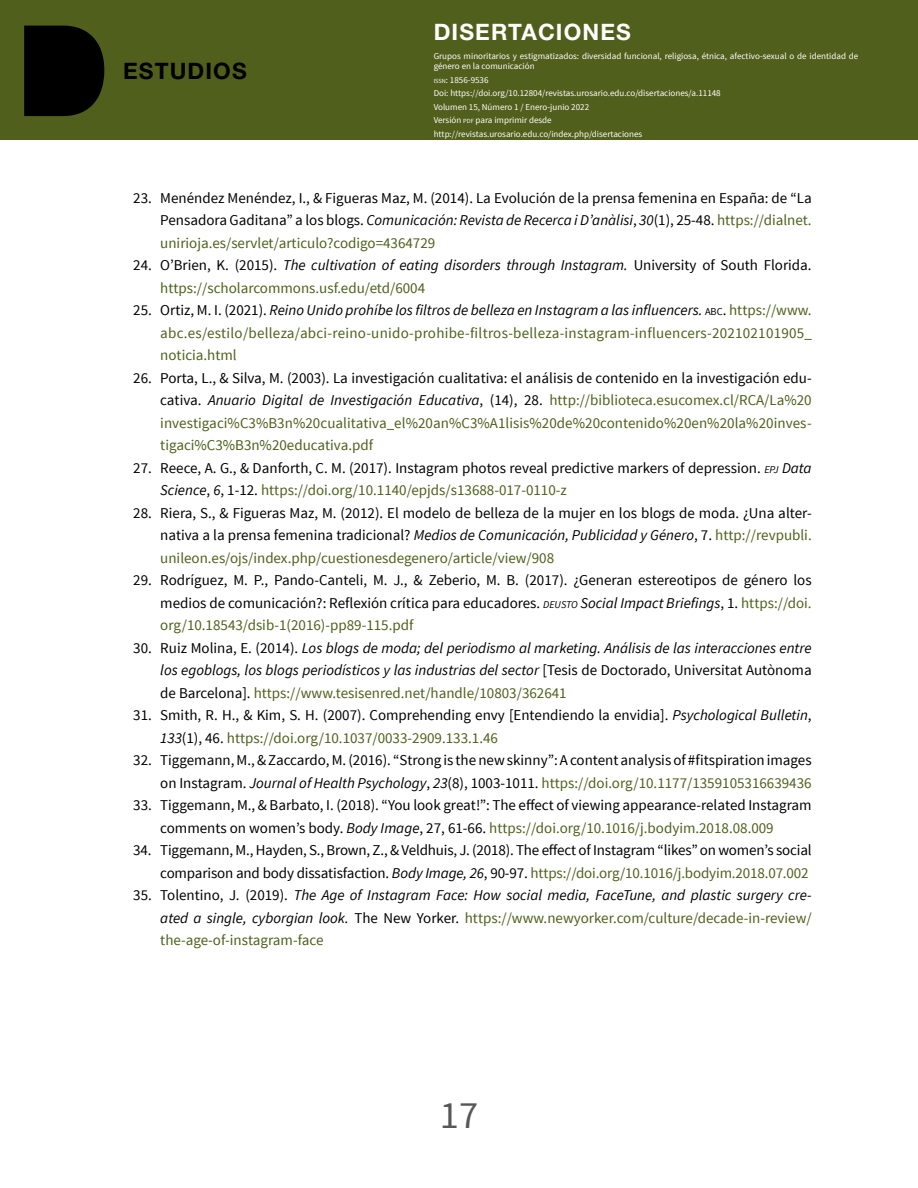
<style>
.page{position:relative;width:918px;height:1188px;background:#fff}
.page>*{position:absolute;margin:0;border:0;box-sizing:border-box;transform-origin:0 0}
.t1{font:38.4px "Source Sans Pro";color:#575756}
.t2{font:700 22.65px "Helvetica Neue LT Std";letter-spacing:.05em;color:#fff}
.t3{font:700 22.65px "Helvetica Neue LT Std";letter-spacing:.05em;color:#000}
.t4{font:15px/22.5px "Source Sans Pro";color:#000;text-align:justify}
.t5{font:italic 15px/22.5px "Source Sans Pro";color:#000;text-align:justify}
.t6{font:15px/22.5px "Source Sans Pro";letter-spacing:.005em;color:#505f1b;text-align:justify}
.t7{font:9px/13.5px "Source Sans Pro";color:#fff}
.s1{font-size:6.3px}
.s2{font-style:italic}
.s3{color:#505f1b}
.s4{font-style:normal}
.s5{font-style:normal;color:#505f1b}
.s6{color:#000}
.s7{font-style:italic;color:#000}
.s8{font-size:10.5px;color:#000}
.s9{font-style:italic;font-size:10.5px}
</style>
<div class="page">
<div style="left:0;top:0;width:918px;height:139px;background:#505f1b"></div>
<svg style="left:24px;top:26px;width:80px;height:90px"></svg>
<h2 class="t3" style="left:123px;top:57px;width:125px">ESTUDIOS</h2>
<h2 class="t2" style="left:434px;top:18px;width:199px">DISERTACIONES</h2>
<p class="t7" style="left:434px;top:51px;width:426px;line-height:10.5px">Grupos minoritarios y estigmatizados: diversidad funcional, religiosa, étnica, afectivo-sexual o de identidad de género en la comunicación</p>
<p class="t7" style="left:434px;top:73px;width:289px"><span class="s1">ISSN</span>: 1856-9536<br>Doi: https://doi.org/10.12804/revistas.urosario.edu.co/disertaciones/a.11148<br>Volumen 15, Número 1 / Enero-junio 2022<br>Versión <span class="s1">PDF</span> para imprimir desde http://revistas.urosario.edu.co/index.php/disertaciones</p>
<p class="t4" style="left:160px;top:187px;width:653px;text-indent:-27px">23. Menéndez Menéndez, I., &amp; Figueras Maz, M. (2014). La Evolución de la prensa femenina en España: de “La Pensadora Gaditana” a los blogs. <span class="s2">Comunicación: Revista de Recerca i D’anàlisi</span>, <span class="s2">30</span>(1), 25-48. <span class="s3">https://dialnet. unirioja.es/servlet/articulo?codigo=4364729</span></p>
<p class="t5" style="left:160px;top:254px;width:653px;text-indent:-27px"><span class="s4">24. O’Brien, K. (2015).</span> The cultivation of eating disorders through Instagram. <span class="s4">University of South Florida. </span><span class="s5">https://scholarcommons.usf.edu/etd/6004</span></p>
<p class="t6" style="left:160px;top:299px;width:653px;text-indent:-27px"><span class="s6">25. Ortiz, M. I. (2021).</span> <span class="s7">Reino Unido prohíbe los filtros de belleza en Instagram a las influencers.</span> <span class="s8">ABC</span> <span class="s6">.</span> https://www. abc.es/estilo/belleza/abci-reino-unido-prohibe-filtros-belleza-instagram-influencers-202102101905_ noticia.html</p>
<p class="t6" style="left:160px;top:367px;width:653px;text-indent:-27px"><span class="s6">26. Porta, L., &amp; Silva, M. (2003). La investigación cualitativa: el análisis de contenido en la investigación edu&shy;cativa.</span> <span class="s7">Anuario Digital de Investigación Educativa</span><span class="s6">, (14), 28.</span> http://biblioteca.esucomex.cl/RCA/La%20 investigaci%C3%B3n%20cualitativa_el%20an%C3%A1lisis%20de%20contenido%20en%20la%20inves&shy;tigaci%C3%B3n%20educativa.pdf</p>
<p class="t4" style="left:160px;top:457px;width:653px;text-indent:-27px">27. Reece, A. G., &amp; Danforth, C. M. (2017). Instagram photos reveal predictive markers of depression. <span class="s9">EPJ</span> <span class="s2">Data<br>Science</span>, <span class="s2">6</span>, 1-12. <span class="s3">https://doi.org/10.1140/epjds/s13688-017-0110-z</span></p>
<p class="t4" style="left:160px;top:502px;width:653px;text-indent:-27px">28. Riera, S., &amp; Figueras Maz, M. (2012). El modelo de belleza de la mujer en los blogs de moda. ¿Una alter&shy;nativa a la prensa femenina tradicional? <span class="s2">Medios de Comunicación, Publicidad y Género</span>, 7. <span class="s3">http://revpubli. unileon.es/ojs/index.php/cuestionesdegenero/article/view/908</span></p>
<p class="t4" style="left:160px;top:569px;width:653px;text-indent:-27px">29. Rodríguez, M. P., Pando-Canteli, M. J., &amp; Zeberio, M. B. (2017). ¿Generan estereotipos de género los medios de comunicación?: Reflexión crítica para educadores. <span class="s9">DEUSTO</span> <span class="s2">Social Impact Briefings</span>, 1. <span class="s3">https://doi. org/10.18543/dsib-1(2016)-pp89-115.pdf</span></p>
<p class="t5" style="left:160px;top:636px;width:653px;text-indent:-27px"><span class="s4">30. Ruiz Molina, E. (2014).</span> Los blogs de moda; del periodismo al marketing. Análisis de las interacciones entre los egoblogs, los blogs periodísticos y las industrias del sector <span class="s4">[Tesis de Doctorado, Universitat Autònoma de Barcelona].</span> <span class="s5">https://www.tesisenred.net/handle/10803/362641</span></p>
<p class="t4" style="left:160px;top:704px;width:653px;text-indent:-27px">31. Smith, R. H., &amp; Kim, S. H. (2007). Comprehending envy [Entendiendo la envidia]. <span class="s2">Psychological Bulletin</span>,<br><span class="s2">133</span>(1), 46. <span class="s3">https://doi.org/10.1037/0033-2909.133.1.46</span></p>
<p class="t4" style="left:133px;top:749px;width:680px;text-align:right">32. Tiggemann, M., &amp; Zaccardo, M. (2016). “Strong is the new skinny”: A content analysis of #fitspiration images on Instagram. <span class="s2">Journal of Health Psychology</span>, <span class="s2">23</span>(8), 1003-1011. <span class="s3">https://doi.org/10.1177/1359105316639436</span></p>
<p class="t4" style="left:160px;top:794px;width:653px;text-indent:-27px">33. Tiggemann, M., &amp; Barbato, I. (2018). “You look great!”: The effect of viewing appearance-related Instagram comments on women’s body. <span class="s2">Body Image</span>, 27, 61-66. <span class="s3">https://doi.org/10.1016/j.bodyim.2018.08.009</span></p>
<p class="t4" style="left:133px;top:839px;width:680px;text-align:right">34. Tiggemann, M., Hayden, S., Brown, Z., &amp; Veldhuis, J. (2018). The effect of Instagram “likes” on women’s social comparison and body dissatisfaction. <span class="s2">Body Image, 26</span>, 90-97. <span class="s3">https://doi.org/10.1016/j.bodyim.2018.07.002</span></p>
<p class="t5" style="left:160px;top:884px;width:653px;text-indent:-27px"><span class="s4">35. Tolentino, J. (2019).</span> The Age of Instagram Face: How social media, FaceTune, and plastic surgery cre&shy;ated a single, cyborgian look. <span class="s4">The New Yorker.</span> <span class="s5">https://www.newyorker.com/culture/decade-in-review/ the-age-of-instagram-face</span></p>
<h1 class="t1" style="left:440px;top:1092px;width:40px">17</h1>
</div>
